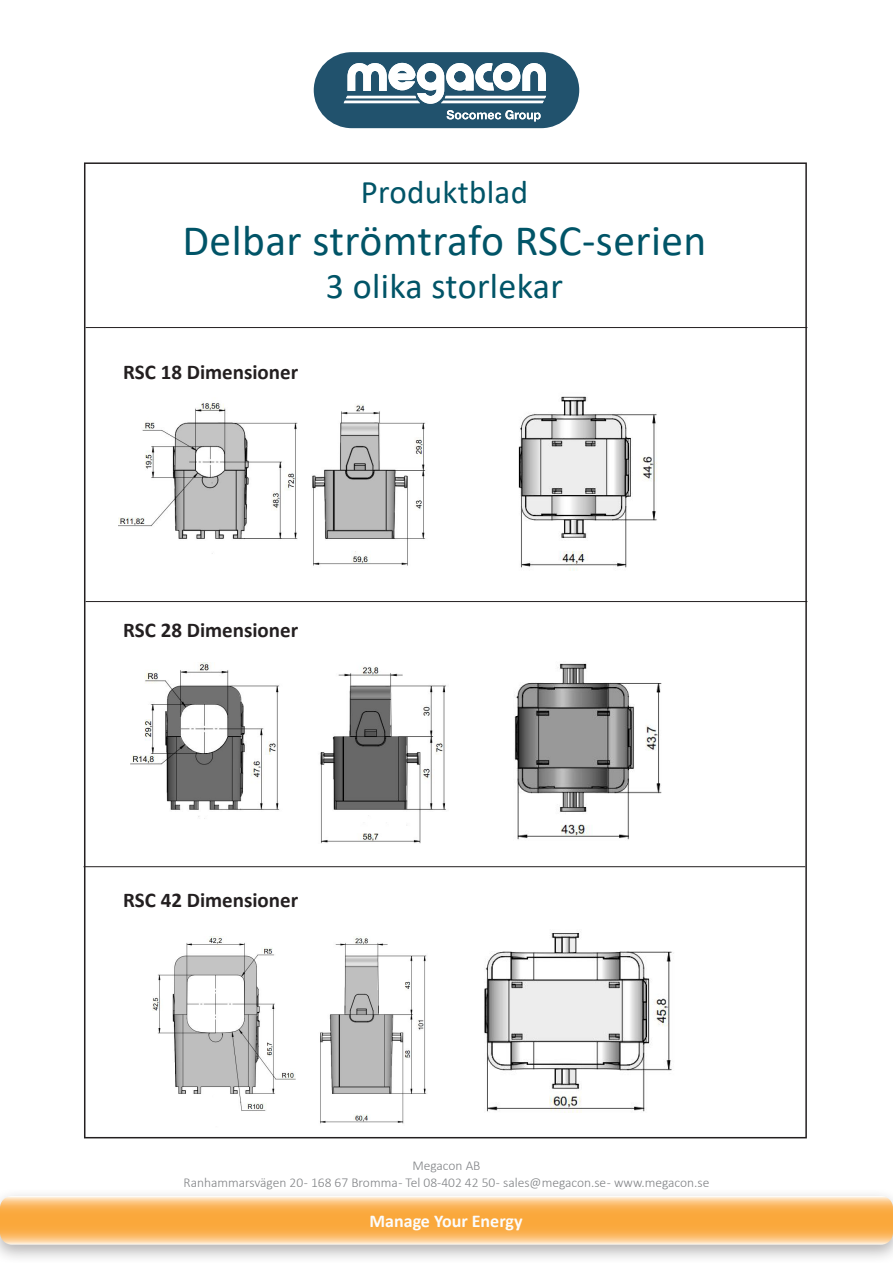
<style>
.page{position:relative;width:893px;height:1263px;background:#fff}
.page>*{position:absolute;margin:0;border:0;box-sizing:border-box;transform-origin:0 0}
.t1{font:43.5px "Calibri";letter-spacing:.01em;color:#005467}
.t2{font:36px "Calibri";letter-spacing:.01em;color:#005467}
.t3{font:33px "Calibri";letter-spacing:.01em;color:#005467}
.t4{font:700 21px "Calibri";color:#231f20}
.t5{font:700 18px "Calibri";color:#fcfcfc}
.t6{font:300 13.5px "Calibri";color:#818386}
</style>
<div class="page">
<div style="left:0;top:1188px;width:893px;height:75px;background:#231f20;opacity:.35"></div>
<svg style="left:0;top:1196px;width:893px;height:48px;background:#fbba65"></svg>
<hr style="left:86px;top:327px;width:721px;height:1px;background:#231f20">
<hr style="left:86px;top:601px;width:721px;height:1px;background:#231f20">
<hr style="left:84px;top:866px;width:721px;height:1px;background:#231f20">
<img style="left:118px;top:403px;width:308px;height:163px">
<img style="left:130px;top:662px;width:316px;height:182px">
<img style="left:153px;top:937px;width:274px;height:187px">
<img style="left:518px;top:396px;width:139px;height:175px">
<img style="left:514px;top:663px;width:148px;height:177px">
<img style="left:484px;top:933px;width:190px;height:180px">
<svg style="left:314px;top:52px;width:265px;height:76px"></svg>
<p class="t3" style="left:361px;top:169px;width:169px">Produktblad</p>
<p class="t1" style="left:182px;top:211px;width:526px">Delbar strömtrafo RSC-serien</p>
<p class="t2" style="left:326px;top:261px;width:239px">3 olika storlekar</p>
<p class="t4" style="left:123px;top:357px;width:176px">RSC 18 Dimensioner</p>
<p class="t4" style="left:123px;top:615px;width:176px">RSC 28 Dimensioner</p>
<p class="t4" style="left:123px;top:885px;width:176px">RSC 42 Dimensioner</p>
<p class="t6" style="left:412px;top:1157px;width:70px">Megacon AB</p>
<p class="t6" style="left:183px;top:1174px;width:527px">Ranhammarsvägen 20 - 168 67 Bromma - Tel 08-402 42 50 - sales@megacon.se - www.megacon.se</p>
<p class="t5" style="left:369px;top:1208px;width:155px">Manage Your Energy</p>
</div>
